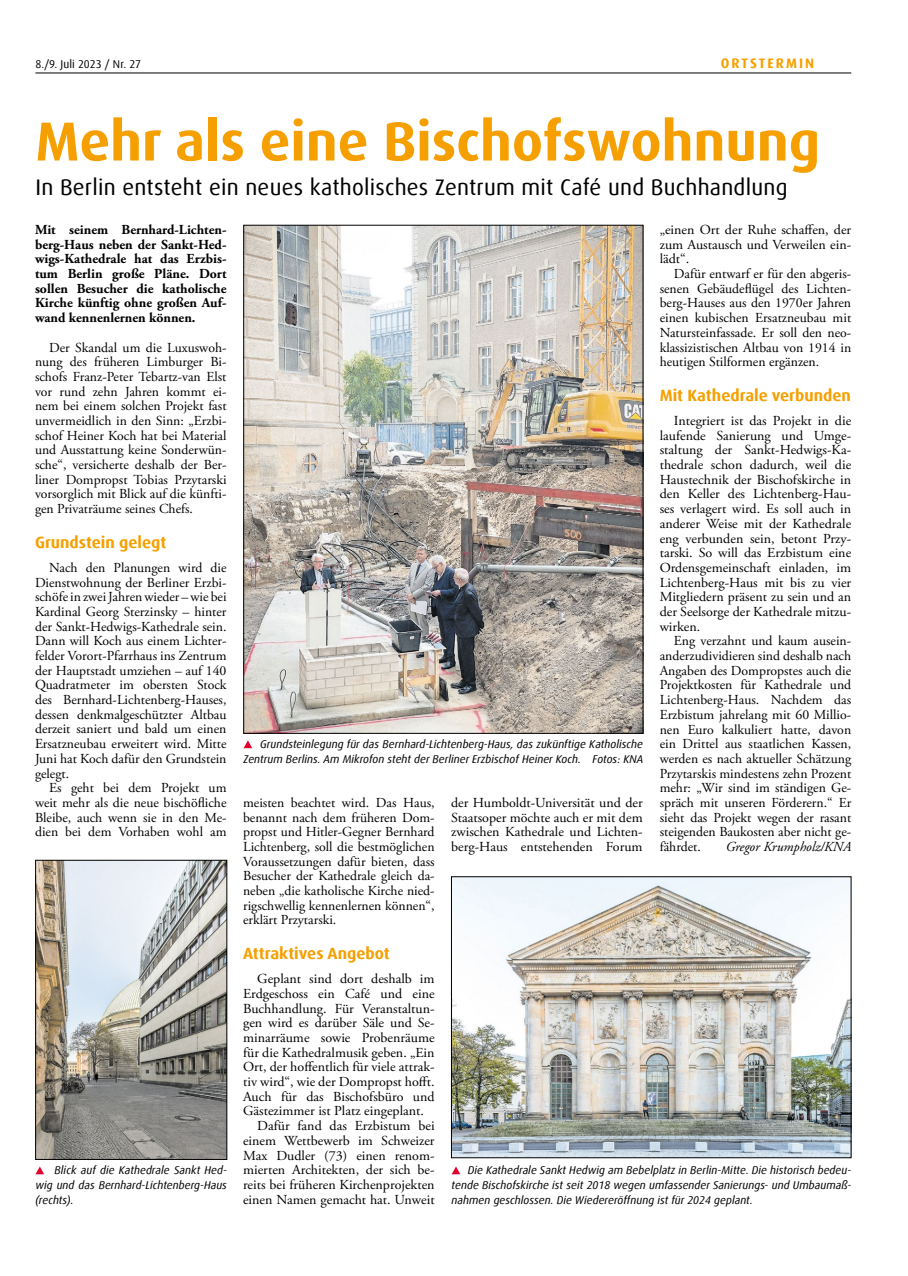
<style>
.page{position:relative;width:908px;height:1276px;background:#fff}
.page>*{position:absolute;margin:0;border:0;box-sizing:border-box;transform-origin:0 0}
.t1{font:700 55px "Dax Offc Pro";color:#f5a000}
.t2{font:22.5px "Dax Offc Pro";letter-spacing:.01em;color:#000}
.t3{font:700 16.25px "Dax Offc Pro";color:#f5a000}
.t4{font:13.75px/14.6px "Adobe Garamond Pro";color:#000;text-align:justify}
.t5{font:700 13.75px/14.6px "Adobe Garamond Pro";color:#000;text-align:justify}
.t6{font:italic 13.75px "Adobe Garamond Pro";color:#000}
.t7{font:700 13.75px "Dax Offc Pro";letter-spacing:.15em;color:#f5a000}
.t8{font:italic 11.25px/14.8px "Dax Offc Pro";color:#000;text-align:justify}
.t9{font:11.25px "Dax Offc Pro";letter-spacing:.005em;color:#000}
</style>
<div class="page">
<hr style="left:35px;top:73px;width:815px;height:1px;background:#000">
<img style="left:37px;top:862px;width:188px;height:295px">
<div style="left:35px;top:860px;width:192px;height:299px;border:1px solid #000"></div>
<svg style="left:35px;top:1166px;width:9px;height:8px"></svg>
<img style="left:245px;top:227px;width:396px;height:504px">
<svg style="left:243px;top:740px;width:9px;height:8px"></svg>
<img style="left:453px;top:878px;width:395px;height:278px">
<div style="left:451px;top:876px;width:399px;height:282px;border:1px solid #000"></div>
<svg style="left:452px;top:1166px;width:8px;height:8px"></svg>
<p class="t9" style="left:35px;top:56px;width:107px">8./9. Juli 2023 / Nr. 27</p>
<p class="t7" style="left:720px;top:54px;width:95px">ORTSTERMIN</p>
<h1 class="t1" style="left:35px;top:106px;width:785px">Mehr als eine Bischofswohnung</h1>
<h2 class="t2" style="left:35px;top:173px;width:753px">In Berlin entsteht ein neues katholisches Zentrum mit Café und Buchhandlung</h2>
<p class="t5" style="left:35px;top:222px;width:193px">Mit seinem Bernhard-Lichten&shy;berg-Haus neben der Sankt-Hed&shy;wigs-Kathedrale hat das Erzbis&shy;tum Berlin große Pläne. Dort sollen Besucher die katholische Kirche künftig ohne großen Auf&shy;wand kennenlernen können.</p>
<p class="t4" style="left:35px;top:340px;width:193px;text-indent:14px">Der Skandal um die Luxuswoh&shy;nung des früheren Limburger Bi&shy;schofs Franz-Peter Tebartz-van Elst vor rund zehn Jahren kommt ei&shy;nem bei einem solchen Projekt fast unvermeidlich in den Sinn: „Erzbi&shy;schof Heiner Koch hat bei Material und Ausstattung keine Sonderwün&shy;sche“, versicherte deshalb der Ber&shy;liner Dompropst Tobias Przytarski vorsorglich mit Blick auf die künfti&shy;gen Privaträume seines Chefs.</p>
<p class="t3" style="left:35px;top:532px;width:133px">Grundstein gelegt</p>
<p class="t4" style="left:35px;top:561px;width:193px;text-indent:14px">Nach den Planungen wird die Dienstwohnung der Berliner Erzbi&shy;schöfe in zwei Jahren wieder – wie bei Kardinal Georg Sterzinsky – hinter der Sankt-Hedwigs-Kathedrale sein.<br>Dann will Koch aus einem Lichter&shy;felder Vorort-Pfarrhaus ins Zentrum der Hauptstadt umziehen – auf 140<br>Quadratmeter im obersten Stock des Bernhard-Lichtenberg-Hauses, dessen denkmalgeschützter Altbau derzeit saniert und bald um einen Ersatzneubau erweitert wird. Mitte Juni hat Koch dafür den Grundstein gelegt.</p>
<p class="t4" style="left:35px;top:781px;width:193px;text-indent:14px">Es geht bei dem Projekt um weit mehr als die neue bischöfliche Bleibe, auch wenn sie in den Me&shy;dien bei dem Vorhaben wohl am</p>
<p class="t8" style="left:35px;top:1163px;width:193px;text-indent:19px">Blick auf die Kathedrale Sankt Hed&shy;wig und das Bernhard-Lichtenberg-Haus (rechts).</p>
<p class="t4" style="left:659px;top:223px;width:193px">„einen Ort der Ruhe schaffen, der zum Austausch und Verweilen ein&shy;lädt“.</p>
<p class="t4" style="left:659px;top:267px;width:193px;text-indent:14px">Dafür entwarf er für den abgeris&shy;senen Gebäudeflügel des Lichten&shy;berg-Hauses aus den 1970er Jahren einen kubischen Ersatzneubau mit Natursteinfassade. Er soll den neo&shy;klassizistischen Altbau von 1914 in heutigen Stilformen ergänzen.</p>
<p class="t3" style="left:659px;top:385px;width:192px">Mit Kathedrale verbunden</p>
<p class="t4" style="left:659px;top:414px;width:193px;text-indent:14px">Integriert ist das Projekt in die laufende Sanierung und Umge&shy;staltung der Sankt-Hedwigs-Ka&shy;thedrale schon dadurch, weil die Haustechnik der Bischofskirche in den Keller des Lichtenberg-Hau&shy;ses verlagert wird. Es soll auch in anderer Weise mit der Kathedrale eng verbunden sein, betont Przy&shy;tarski. So will das Erzbistum eine Ordensgemeinschaft einladen, im Lichtenberg-Haus mit bis zu vier Mitgliedern präsent zu sein und an der Seelsorge der Kathedrale mitzu&shy;wirken.</p>
<p class="t4" style="left:659px;top:634px;width:193px;text-indent:14px">Eng verzahnt und kaum ausein&shy;anderzudividieren sind deshalb nach Angaben des Dompropstes auch die Projektkosten für Kathedrale und Lichtenberg-Haus. Nachdem das Erzbistum jahrelang mit 60 Millio&shy;nen Euro kalkuliert hatte, davon ein Drittel aus staatlichen Kassen, werden es nach aktueller Schätzung Przytarskis mindestens zehn Prozent mehr: „Wir sind im ständigen Ge&shy;spräch mit unseren Förderern.“ Er sieht das Projekt wegen der rasant steigenden Baukosten aber nicht ge&shy;fährdet.</p>
<p class="t8" style="left:243px;top:737px;width:401px;text-align:right">Grundsteinlegung für das Bernhard-Lichtenberg-Haus, das zukünftige Katholische<br>Zentrum Berlins. Am Mikrofon steht der Berliner Erzbischof Heiner Koch. Fotos: KNA</p>
<p class="t4" style="left:243px;top:795px;width:193px">meisten beachtet wird. Das Haus, benannt nach dem früheren Dom&shy;propst und Hitler-Gegner Bernhard Lichtenberg, soll die bestmöglichen Voraussetzungen dafür bieten, dass Besucher der Kathedrale gleich da&shy;neben „die katholische Kirche nied&shy;rigschwellig kennenlernen können“, erklärt Przytarski.</p>
<p class="t3" style="left:243px;top:943px;width:148px">Attraktives Angebot</p>
<p class="t4" style="left:257px;top:972px;width:179px">Geplant sind dort deshalb im</p>
<p class="t4" style="left:243px;top:986px;width:193px">Erdgeschoss ein Café und eine</p>
<p class="t4" style="left:243px;top:1001px;width:193px">Buchhandlung. Für Veranstaltun-</p>
<p class="t4" style="left:243px;top:1016px;width:193px">gen wird es darüber Säle und Se-</p>
<p class="t4" style="left:243px;top:1031px;width:193px">minarräume sowie Probenräume</p>
<p class="t4" style="left:243px;top:1045px;width:193px">für die Kathedralmusik geben. „Ein</p>
<p class="t4" style="left:243px;top:1060px;width:193px">Ort, der hoffentlich für viele attrak-</p>
<p class="t4" style="left:243px;top:1075px;width:193px">tiv wird“, wie der Dompropst hofft.</p>
<p class="t4" style="left:243px;top:1089px;width:193px">Auch für das Bischofsbüro und</p>
<p class="t4" style="left:243px;top:1104px;width:182px">Gästezimmer ist Platz eingeplant.</p>
<p class="t4" style="left:257px;top:1119px;width:179px">Dafür fand das Erzbistum bei</p>
<p class="t4" style="left:243px;top:1133px;width:193px">einem Wettbewerb im Schweizer</p>
<p class="t4" style="left:243px;top:1148px;width:193px">Max Dudler (73) einen renom-</p>
<p class="t4" style="left:243px;top:1163px;width:193px">mierten Architekten, der sich be-</p>
<p class="t4" style="left:243px;top:1177px;width:193px">reits bei früheren Kirchenprojekten</p>
<p class="t4" style="left:243px;top:1192px;width:193px">einen Namen gemacht hat. Unweit</p>
<p class="t4" style="left:451px;top:795px;width:193px">der Humboldt-Universität und der Staatsoper möchte auch er mit dem zwischen Kathedrale und Lichten&shy;berg-Haus entstehenden Forum</p>
<p class="t6" style="left:725px;top:838px;width:127px">Gregor Krumpholz/KNA</p>
<p class="t8" style="left:451px;top:1163px;width:401px;text-indent:16px">Die Kathedrale Sankt Hedwig am Bebelplatz in Berlin-Mitte. Die historisch bedeu&shy;tende Bischofskirche ist seit 2018 wegen umfassender Sanierungs- und Umbaumaß&shy;nahmen geschlossen. Die Wiedereröffnung ist für 2024 geplant.</p>
</div>
